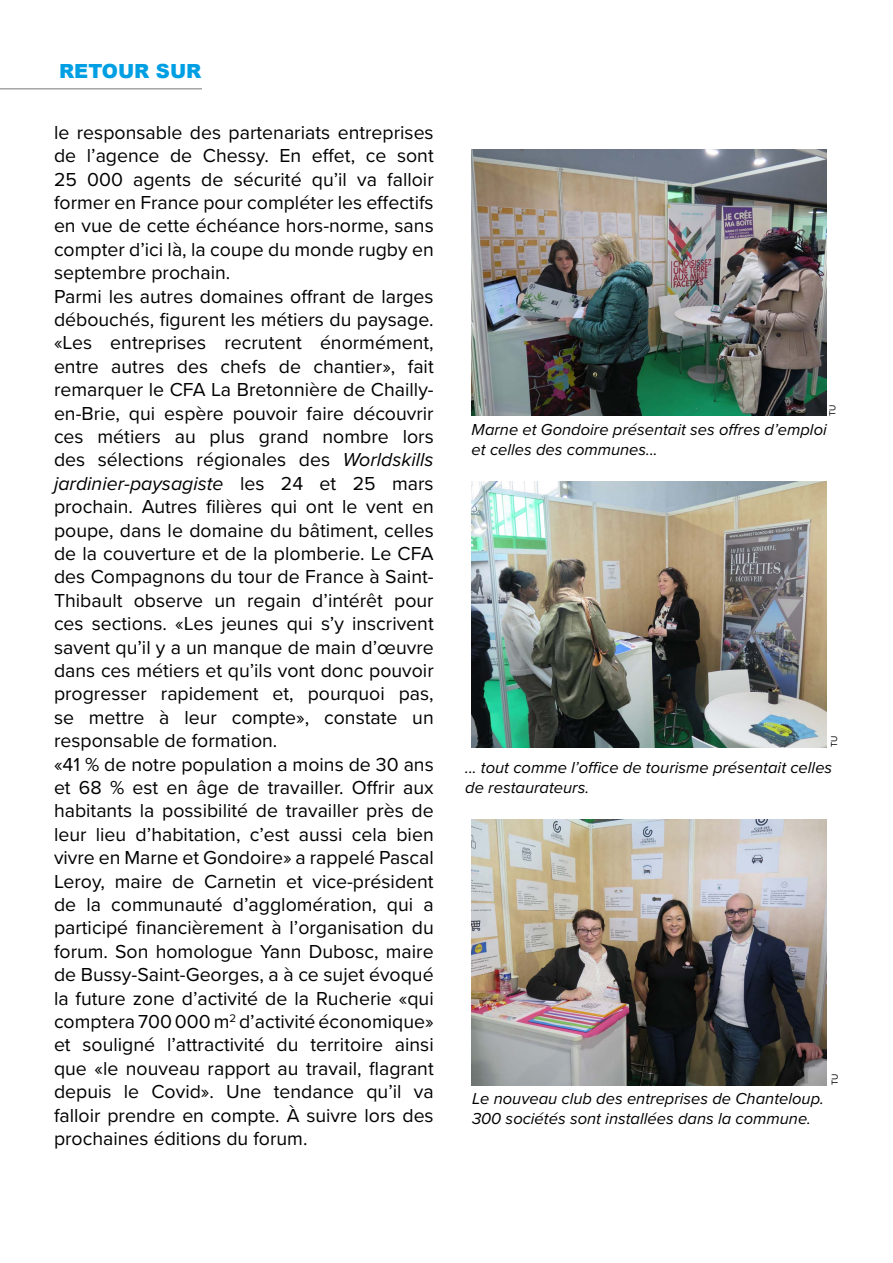
<style>
.page{position:relative;width:893px;height:1263px;background:#fff}
.page>*{position:absolute;margin:0;border:0;box-sizing:border-box;transform-origin:0 0}
.t1{font:19.5px/23.4px "Proxima Nova";color:#000}
.t2{font:900 19.5px "Arial";color:#009fe3}
.t3{font:italic 16.5px/19.8px "Proxima Nova";color:#000}
.t4{font:9px "Proxima Nova";color:#000}
.s1{font-style:italic}
</style>
<div class="page">
<hr style="left:0;top:88px;width:202px;height:2px;background:#a6a5a5">
<img style="left:472px;top:150px;width:354px;height:266px">
<img style="left:472px;top:482px;width:354px;height:265px">
<img style="left:472px;top:820px;width:354px;height:265px">
<p class="t2" style="left:59px;top:57px;width:144px">RETOUR SUR</p>
<p class="t1" style="left:54px;top:120px;width:381px">le responsable des partenariats entreprises de l’agence de Chessy. En effet, ce sont 25 000 agents de sécurité qu’il va falloir former en France pour compléter les effectifs en vue de cette échéance hors-norme, sans compter d’ici là, la coupe du monde rugby en septembre prochain.<br>Parmi les autres domaines offrant de larges débouchés, figurent les métiers du paysage. «Les entreprises recrutent énormément, entre autres des chefs de chantier», fait remarquer le CFA La Bretonnière de Chailly&shy;en-Brie, qui espère pouvoir faire découvrir ces métiers au plus grand nombre lors des sélections régionales des <span class="s1">Worldskills jardinier-paysagiste</span> les 24 et 25 mars prochain. Autres filières qui ont le vent en poupe, dans le domaine du bâtiment, celles de la couverture et de la plomberie. Le CFA des Compagnons du tour de France à Saint-Thibault observe un regain d’intérêt pour ces sections. «Les jeunes qui s’y inscrivent savent qu’il y a un manque de main d’œuvre dans ces métiers et qu’ils vont donc pouvoir progresser rapidement et, pourquoi pas, se mettre à leur compte», constate un responsable de formation.<br>«41 % de notre population a moins de 30 ans et 68 % est en âge de travailler. Offrir aux habitants la possibilité de travailler près de leur lieu d’habitation, c’est aussi cela bien vivre en Marne et Gondoire» a rappelé Pascal Leroy, maire de Carnetin et vice-président de la communauté d’agglomération, qui a participé financièrement à l’organisation du forum. Son homologue Yann Dubosc, maire de Bussy-Saint-Georges, a à ce sujet évoqué la future zone d’activité de la Rucherie «qui comptera 700 000 m<sup>2</sup> d’activité économique» et souligné l’attractivité du territoire ainsi que «le nouveau rapport au travail, flagrant depuis le Covid». Une tendance qu’il va falloir prendre en compte. À suivre lors des prochaines éditions du forum.</p>
<p class="t4" style="left:826px;top:416px;width:13px;rotate:-90deg">TU</p>
<p class="t3" style="left:472px;top:419px;width:357px">Marne et Gondoire présentait ses offres d’emploi et celles des communes...</p>
<p class="t4" style="left:827px;top:747px;width:13px;rotate:-90deg">TU</p>
<p class="t3" style="left:465px;top:757px;width:369px">... tout comme l’office de tourisme présentait celles de restaurateurs.</p>
<p class="t3" style="left:472px;top:1088px;width:353px">Le nouveau club des entreprises de Chanteloup.<br>300 sociétés sont installées dans la commune.</p>
<p class="t4" style="left:828px;top:1085px;width:13px;rotate:-90deg">TU</p>
</div>
